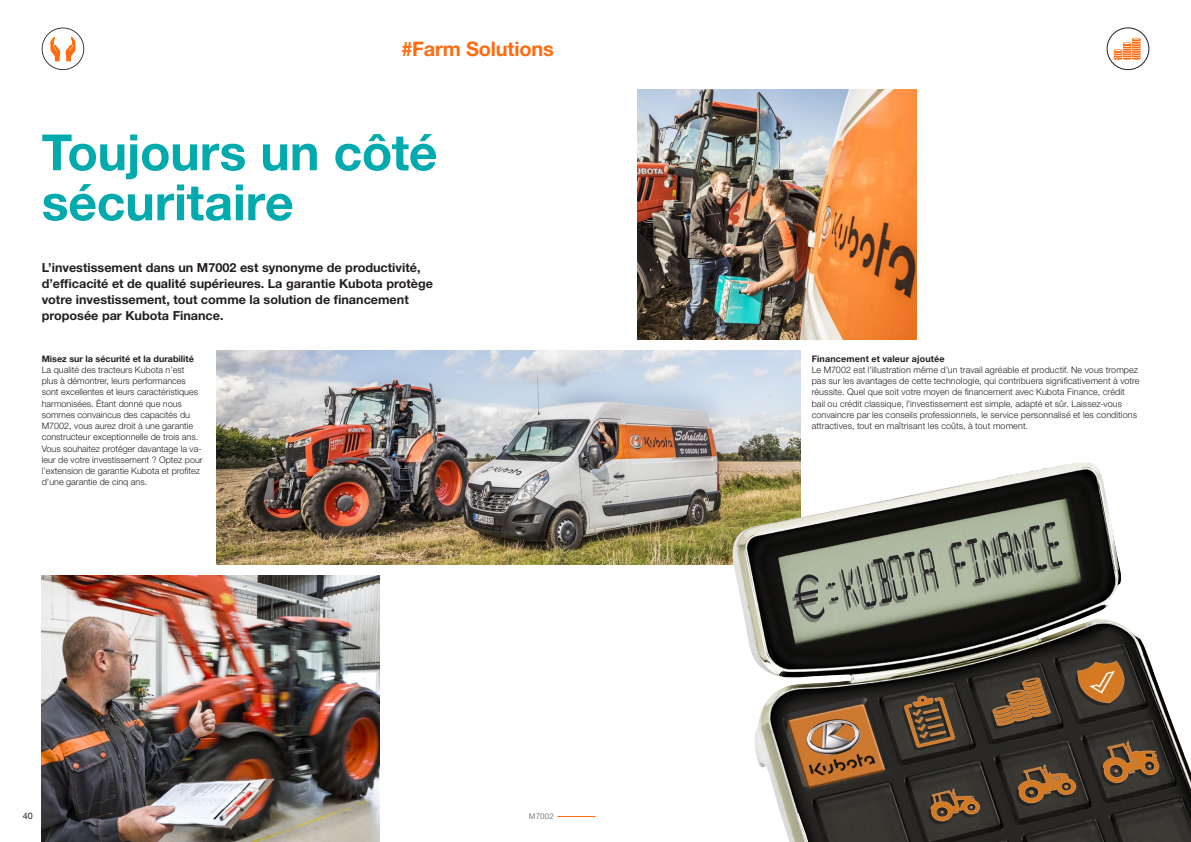
<style>
.page{position:relative;width:1191px;height:842px;background:#fff}
.page>*{position:absolute;margin:0;border:0;box-sizing:border-box;transform-origin:0 0}
.t1{font:700 50px/50px "Helvetica Neue LT Std";letter-spacing:-.005em;color:#00aaad}
.t2{font:700 20px "Helvetica Neue LT Std";letter-spacing:-.01em;color:#ff6b0f}
.t3{font:700 12.5px/16px "Helvetica Neue LT Std";color:#231f20}
.t4{font:300 9px/11.2px "Helvetica Neue LT Std";color:#231f20}
.t5{font:700 9px "Helvetica Neue LT Std";color:#231f20}
.t6{font:700 9px "Helvetica Neue LT Std";letter-spacing:.02em;color:#231f20}
.t7{font:9px "Helvetica Neue LT Std";color:#231f20}
.t8{font:8px "Helvetica Neue LT Std";letter-spacing:.01em;color:#808285}
</style>
<div class="page">
<hr style="left:557px;top:816px;width:38px;height:1px;background:#ff6b0f">
<img style="left:637px;top:89px;width:279px;height:250px">
<img style="left:42px;top:575px;width:337px;height:267px">
<img style="left:216px;top:350px;width:584px;height:214px">
<img style="left:728px;top:463px;width:463px;height:379px">
<svg style="left:42px;top:28px;width:42px;height:42px"></svg>
<div style="left:1106px;top:27px;width:43px;height:43px;border:1px solid #231f20;border-radius:50%"></div>
<svg style="left:1113px;top:38px;width:27px;height:22px"></svg>
<h2 class="t2" style="left:401px;top:36px;width:154px">#Farm Solutions</h2>
<h1 class="t1" style="left:42px;top:126px;width:397px">Toujours un côté sécuritaire</h1>
<h3 class="t3" style="left:42px;top:259px;width:393px">L’investissement dans un M7002 est synonyme de productivité, d’efficacité et de qualité supérieures. La garantie Kubota protège votre investissement, tout comme la solution de financement proposée par Kubota Finance.</h3>
<p class="t5" style="left:42px;top:353px;width:154px">Misez sur la sécurité et la durabilité</p>
<p class="t4" style="left:42px;top:364px;width:163px">La qualité des tracteurs Kubota n’est plus à démontrer, leurs performances sont excellentes et leurs caractéristiques harmonisées. Étant donné que nous sommes convaincus des capacités du M7002, vous aurez droit à une garantie constructeur exceptionnelle de trois ans.<br>Vous souhaitez protéger davantage la va&shy;leur de votre investissement ? Optez pour l’extension de garantie Kubota et profitez d’une garantie de cinq ans.</p>
<p class="t7" style="left:23px;top:811px;width:12px">40</p>
<p class="t8" style="left:529px;top:812px;width:27px">M7002</p>
<p class="t6" style="left:811px;top:353px;width:134px">Financement et valeur ajoutée</p>
<p class="t4" style="left:811px;top:364px;width:329px">Le M7002 est l’illustration même d’un travail agréable et productif. Ne vous trompez pas sur les avantages de cette technologie, qui contribuera significativement à votre réussite. Quel que soit votre moyen de financement avec Kubota Finance, crédit bail ou crédit classique, l’investissement est simple, adapté et sûr. Laissez-vous convaincre par les conseils professionnels, le service personnalisé et les conditions attractives, tout en maîtrisant les coûts, à tout moment.</p>
</div>
